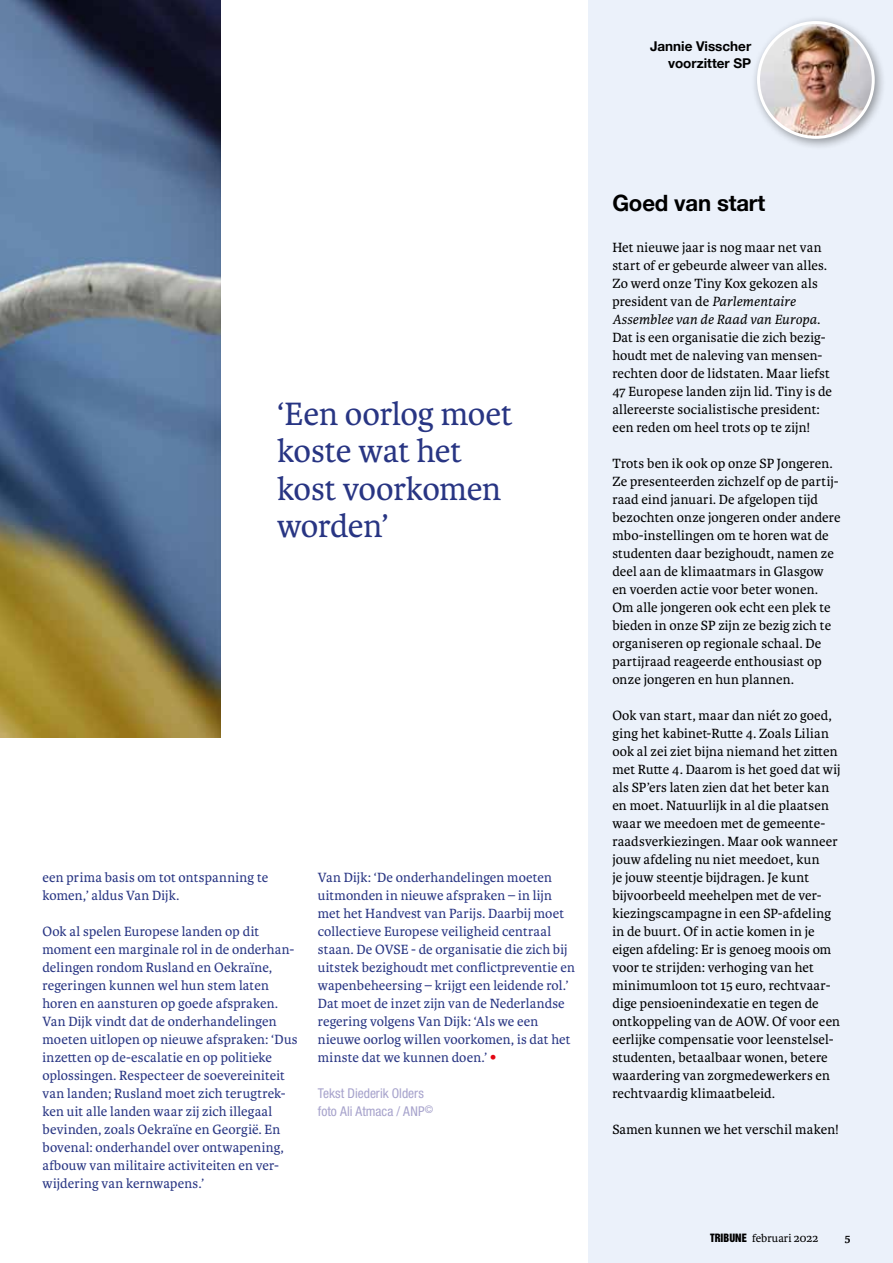
<style>
.page{position:relative;width:893px;height:1263px;background:#fff}
.page>*{position:absolute;margin:0;border:0;box-sizing:border-box;transform-origin:0 0}
.t1{font:34.5px/37.5px "Karmina";letter-spacing:-.015em;color:#283583}
.t2{font:700 22.5px "Helvetica Neue";letter-spacing:-.01em;color:#000}
.t3{font:14.25px/18px "Karmina";letter-spacing:.01em;color:#000}
.t4{font:14.25px/18px "Karmina";letter-spacing:.01em;color:#283583}
.t5{font:condensed 13.5px/18px "Helvetica Neue LT Pro";color:#a7a3cc}
.t6{font:700 13.5px/16.2px "Helvetica Neue";color:#000;text-align:right}
.t7{font:12px "Karmina";color:#000}
.t8{font:700 12px "Karmina";color:#000}
.s1{font-family:"Helvetica Neue LT Pro";font-stretch:condensed;font-size:13.5px;color:#e30613}
.s2{font-style:italic}
.s3{font-family:"Helvetica Inserat LT Std";font-size:10.5px}
</style>
<div class="page">
<div style="left:589px;top:0;width:304px;height:1263px;background:#ebf1fa"></div>
<div style="left:750px;top:14px;width:136px;height:136px;background:#000;opacity:.4"></div>
<img style="left:758px;top:23px;width:115px;height:114px;border-radius:57px">
<div style="left:757px;top:21px;width:118px;height:118px;border:3px solid #fff;border-radius:50%"></div>
<img style="left:0;top:0;width:220px;height:738px">
<p class="t6" style="left:650px;top:39px;width:103px">Jannie Visscher voorzitter SP</p>
<h1 class="t1" style="left:277px;top:395px;width:237px">‘Een oorlog moet koste wat het kost voorkomen worden’</h1>
<p class="t4" style="left:43px;top:869px;width:227px">een prima basis om tot ontspanning te komen,’ aldus Van Dijk.</p>
<p class="t4" style="left:43px;top:923px;width:257px">Ook al spelen Europese landen op dit moment een marginale rol in de onderhan&shy;delingen rondom Rusland en Oekraïne, regeringen kunnen wel hun stem laten horen en aansturen op goede afspraken.<br>Van Dijk vindt dat de onderhandelingen moeten uitlopen op nieuwe afspraken: ‘Dus inzetten op de-escalatie en op politieke oplossingen. Respecteer de soevereiniteit van landen; Rusland moet zich terugtrek&shy;ken uit alle landen waar zij zich illegaal bevinden, zoals Oekraïne en Georgië. En bovenal: onderhandel over ontwapening, afbouw van militaire activiteiten en ver&shy;wijdering van kernwapens.’</p>
<p class="t4" style="left:318px;top:869px;width:259px">Van Dijk: ‘De onderhandelingen moeten uitmonden in nieuwe afspraken – in lijn met het Handvest van Parijs. Daarbij moet collectieve Europese veiligheid centraal staan. De OVSE - de organisatie die zich bij uitstek bezighoudt met conflictpreventie en wapenbeheersing – krijgt een leidende rol.’ Dat moet de inzet zijn van de Nederlandse regering volgens Van Dijk: ‘Als we een nieuwe oorlog willen voorkomen, is dat het minste dat we kunnen doen.’ <span class="s1">•</span></p>
<p class="t5" style="left:318px;top:1084px;width:117px">Tekst Diederik Olders foto Ali Atmaca / ANP<sup>©</sup></p>
<h2 class="t2" style="left:612px;top:185px;width:154px">Goed van start</h2>
<p class="t3" style="left:612px;top:239px;width:221px">Het nieuwe jaar is nog maar net van start of er gebeurde alweer van alles.<br>Zo werd onze Tiny Kox gekozen als president van de <span class="s2">Parlementaire Assemblee van de Raad van Europa</span>.<br>Dat is een organisatie die zich bezig&shy;houdt met de naleving van mensen&shy;rechten door de lidstaten. Maar liefst 47 Europese landen zijn lid. Tiny is de allereerste socialistische president: een reden om heel trots op te zijn!</p>
<p class="t3" style="left:612px;top:455px;width:230px">Trots ben ik ook op onze SP Jongeren.<br>Ze presenteerden zichzelf op de partij&shy;raad eind januari. De afgelopen tijd bezochten onze jongeren onder andere mbo-instellingen om te horen wat de studenten daar bezighoudt, namen ze deel aan de klimaatmars in Glasgow en voerden actie voor beter wonen.<br>Om alle jongeren ook echt een plek te bieden in onze SP zijn ze bezig zich te organiseren op regionale schaal. De partijraad reageerde enthousiast op onze jongeren en hun plannen.</p>
<p class="t3" style="left:612px;top:707px;width:230px">Ook van start, maar dan niét zo goed, ging het kabinet-Rutte 4. Zoals Lilian ook al zei ziet bijna niemand het zitten met Rutte 4. Daarom is het goed dat wij als SP’ers laten zien dat het beter kan en moet. Natuurlijk in al die plaatsen waar we meedoen met de gemeente&shy;raadsverkiezingen. Maar ook wanneer jouw afdeling nu niet meedoet, kun<br>je jouw steentje bijdragen. Je kunt bijvoorbeeld meehelpen met de ver&shy;kiezingscampagne in een SP-afdeling in de buurt. Of in actie komen in je eigen afdeling: Er is genoeg moois om voor te strijden: verhoging van het minimumloon tot 15 euro, rechtvaar&shy;dige pensioenindexatie en tegen de ontkoppeling van de AOW. Of voor een eerlijke compensatie voor leenstelsel&shy;studenten, betaalbaar wonen, betere waardering van zorgmedewerkers en rechtvaardig klimaatbeleid.</p>
<p class="t3" style="left:612px;top:1120px;width:228px">Samen kunnen we het verschil maken!</p>
<p class="t7" style="left:710px;top:1231px;width:110px"><span class="s3">TRIBUNE</span> februari 2022</p>
<p class="t8" style="left:845px;top:1231px;width:7px">5</p>
</div>
